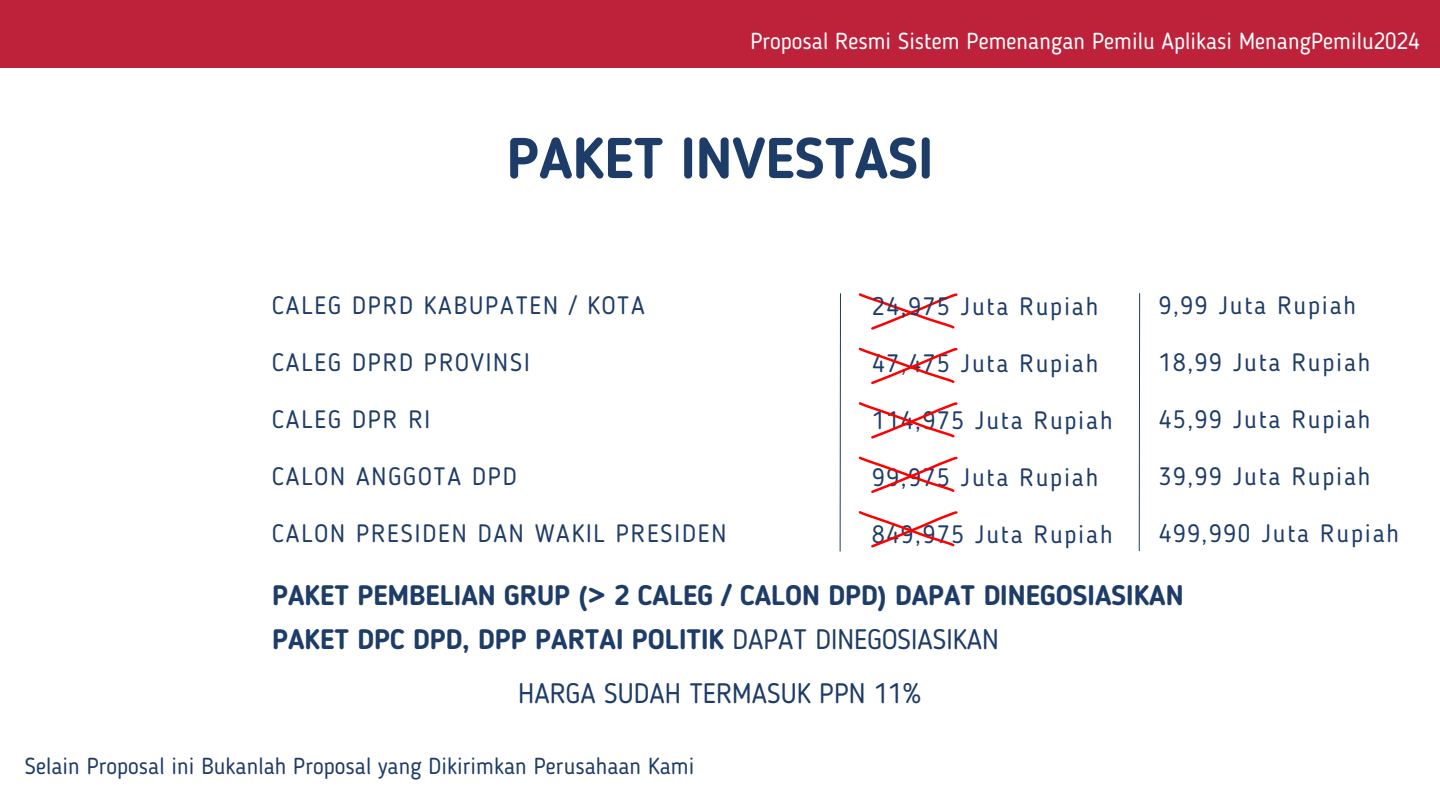
<style>
.page{position:relative;width:1440px;height:810px;background:#fff}
.page>*{position:absolute;margin:0;border:0;box-sizing:border-box;transform-origin:0 0}
.t1{font:700 57px "Blogger Sans";color:#1e3c68}
.t2{font:700 28px "Blogger Sans";color:#1e3c68}
.t3{font:28px "Blogger Sans";color:#1e3c68}
.t4{font:25px "Blogger Sans";letter-spacing:.07em;color:#1e3c68}
.t5{font:23px "Blogger Sans";color:#1e3c68}
.t6{font:23px "Blogger Sans";color:#fff}
.s1{font-weight:400}
</style>
<div class="page">
<svg style="left:839px;top:293px;width:2px;height:259px"></svg>
<div style="left:0;top:0;width:1440px;height:68px;background:#be223a"></div>
<svg style="left:1138px;top:293px;width:2px;height:259px"></svg>
<svg style="left:859px;top:293px;width:99px;height:37px"></svg>
<svg style="left:859px;top:348px;width:99px;height:36px"></svg>
<svg style="left:859px;top:402px;width:99px;height:37px"></svg>
<svg style="left:859px;top:456px;width:99px;height:37px"></svg>
<svg style="left:859px;top:511px;width:99px;height:37px"></svg>
<p class="t6" style="left:750px;top:32px;width:671px">Proposal Resmi Sistem Pemenangan Pemilu Aplikasi MenangPemilu2024</p>
<p class="t1" style="left:507px;top:135px;width:428px">PAKET INVESTASI</p>
<p class="t4" style="left:272px;top:295px;width:374px">CALEG DPRD KABUPATEN / KOTA</p>
<p class="t4" style="left:272px;top:352px;width:259px">CALEG DPRD PROVINSI</p>
<p class="t4" style="left:272px;top:409px;width:160px">CALEG DPR RI</p>
<p class="t4" style="left:272px;top:466px;width:246px">CALON ANGGOTA DPD</p>
<p class="t4" style="left:272px;top:523px;width:456px">CALON PRESIDEN DAN WAKIL PRESIDEN</p>
<p class="t4" style="left:872px;top:296px;width:228px">24,975 Juta Rupiah</p>
<p class="t4" style="left:872px;top:353px;width:228px">47,475 Juta Rupiah</p>
<p class="t4" style="left:872px;top:410px;width:242px">114,975 Juta Rupiah</p>
<p class="t4" style="left:872px;top:467px;width:228px">99,975 Juta Rupiah</p>
<p class="t4" style="left:872px;top:524px;width:242px">849,975 Juta Rupiah</p>
<p class="t4" style="left:1159px;top:295px;width:199px">9,99 Juta Rupiah</p>
<p class="t4" style="left:1159px;top:352px;width:213px">18,99 Juta Rupiah</p>
<p class="t4" style="left:1159px;top:409px;width:213px">45,99 Juta Rupiah</p>
<p class="t4" style="left:1159px;top:466px;width:213px">39,99 Juta Rupiah</p>
<p class="t4" style="left:1159px;top:523px;width:242px">499,990 Juta Rupiah</p>
<p class="t2" style="left:272px;top:584px;width:913px">PAKET PEMBELIAN GRUP (&gt; 2 CALEG / CALON DPD) DAPAT DINEGOSIASIKAN</p>
<p class="t2" style="left:272px;top:628px;width:728px">PAKET DPC DPD, DPP PARTAI POLITIK <span class="s1">DAPAT DINEGOSIASIKAN</span></p>
<p class="t3" style="left:518px;top:681px;width:405px">HARGA SUDAH TERMASUK PPN 11%</p>
<p class="t5" style="left:25px;top:756px;width:671px">Selain Proposal ini Bukanlah Proposal yang Dikirimkan Perusahaan Kami</p>
</div>
